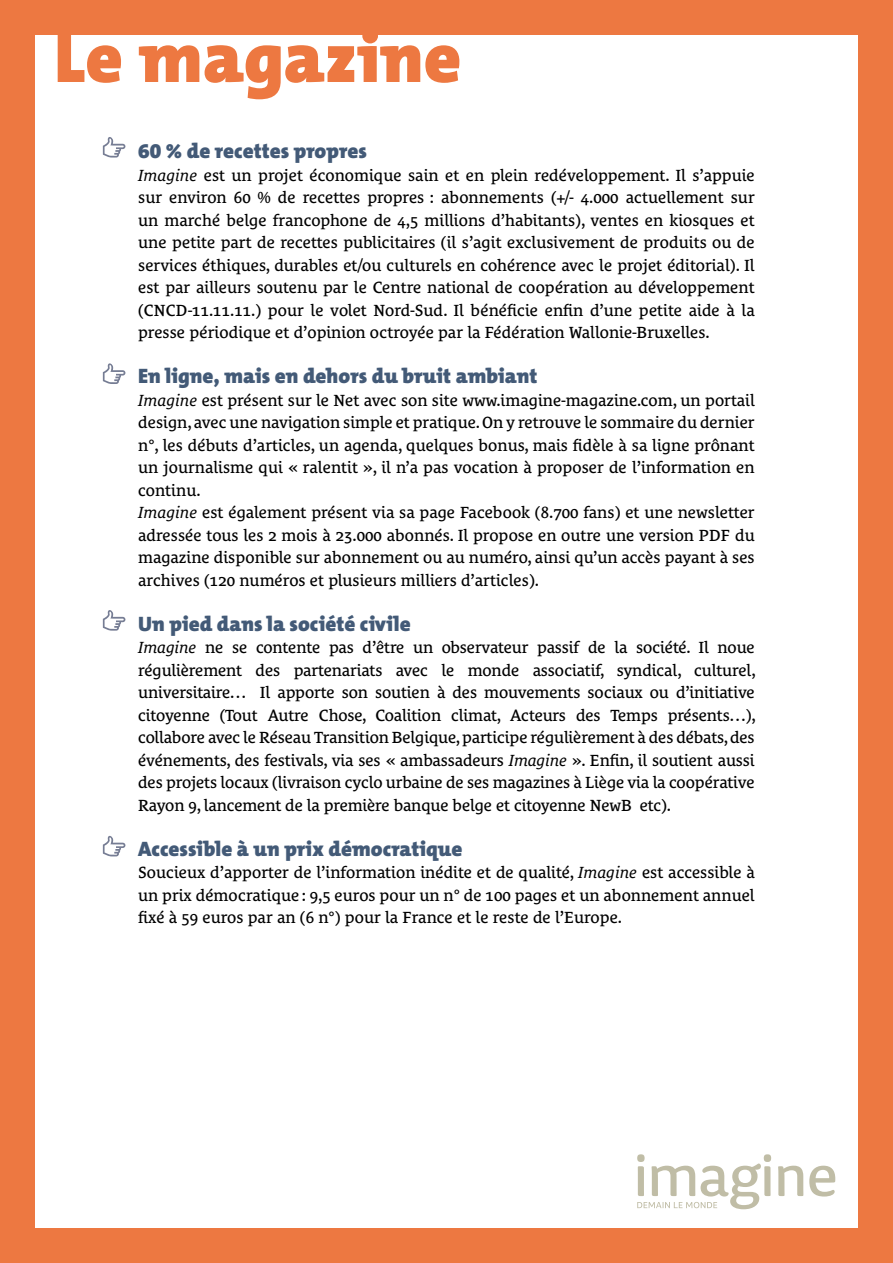
<style>
.page{position:relative;width:893px;height:1263px;background:#fff}
.page>*{position:absolute;margin:0;border:0;box-sizing:border-box;transform-origin:0 0}
.t1{font:900 72px "The Mix B W9";color:#ed7841}
.t2{font:900 21px "The Mix B W9";color:#435a77}
.t3{font:16.5px/22.5px "Le Monde Courrier Std";color:#000;text-align:justify}
.s1{font-style:italic}
</style>
<div class="page">
<svg style="left:103px;top:137px;width:22px;height:21px"></svg>
<svg style="left:103px;top:363px;width:22px;height:21px"></svg>
<svg style="left:103px;top:610px;width:22px;height:21px"></svg>
<svg style="left:103px;top:836px;width:22px;height:20px"></svg>
<div style="left:0;top:0;width:893px;height:34px;background:#ed7841"></div>
<div style="left:0;top:1229px;width:893px;height:34px;background:#ed7841"></div>
<div style="left:0;top:0;width:34px;height:1263px;background:#ed7841"></div>
<div style="left:859px;top:0;width:34px;height:1263px;background:#ed7841"></div>
<svg style="left:637px;top:1154px;width:198px;height:55px"></svg>
<h1 class="t1" style="left:54px;top:11px;width:409px">Le magazine</h1>
<p class="t2" style="left:138px;top:137px;width:230px">60 % de recettes propres</p>
<p class="t3" style="left:138px;top:163px;width:618px"><span class="s1">Imagine</span> est un projet économique sain et en plein redéveloppement. Il s’appuie sur environ 60 % de recettes propres : abonnements (+/- 4.000 actuellement sur un marché belge francophone de 4,5 millions d’habitants), ventes en kiosques et une petite part de recettes publicitaires (il s’agit exclusivement de produits ou de services éthiques, durables et/ou culturels en cohérence avec le projet éditorial). Il est par ailleurs soutenu par le Centre national de coopération au développement (CNCD-11.11.11.) pour le volet Nord-Sud. Il bénéficie enfin d’une petite aide à la presse périodique et d’opinion octroyée par la Fédération Wallonie-Bruxelles.</p>
<p class="t2" style="left:138px;top:362px;width:401px">En ligne, mais en dehors du bruit ambiant</p>
<p class="t3" style="left:138px;top:388px;width:618px;text-align:left"><span class="s1">Imagine</span> est présent sur le Net avec son site www.imagine-magazine.com, un portail design, avec une navigation simple et pratique. On y retrouve le sommaire du dernier n°, les débuts d’articles, un agenda, quelques bonus, mais fidèle à sa ligne prônant un journalisme qui « ralentit », il n’a pas vocation à proposer de l’information en continu.<br><span class="s1">Imagine</span> est également présent via sa page Facebook (8.700 fans) et une newsletter adressée tous les 2 mois à 23.000 abonnés. Il propose en outre une version PDF du magazine disponible sur abonnement ou au numéro, ainsi qu’un accès payant à ses archives (120 numéros et plusieurs milliers d’articles).</p>
<p class="t2" style="left:138px;top:610px;width:274px">Un pied dans la société civile</p>
<p class="t3" style="left:138px;top:636px;width:619px"><span class="s1">Imagine</span> ne se contente pas d’être un observateur passif de la société. Il noue régulièrement des partenariats avec le monde associatif, syndical, culturel, universitaire… Il apporte son soutien à des mouvements sociaux ou d’initiative citoyenne (Tout Autre Chose, Coalition climat, Acteurs des Temps présents…), collabore avec le Réseau Transition Belgique, participe régulièrement à des débats, des événements, des festivals, via ses « ambassadeurs <span class="s1">Imagine</span> ». Enfin, il soutient aussi des projets locaux (livraison cyclo urbaine de ses magazines à Liège via la coopérative Rayon 9, lancement de la première banque belge et citoyenne NewB etc).</p>
<p class="t2" style="left:138px;top:835px;width:326px">Accessible à un prix démocratique</p>
<p class="t3" style="left:138px;top:861px;width:618px">Soucieux d’apporter de l’information inédite et de qualité, <span class="s1">Imagine</span> est accessible à un prix démocratique : 9,5 euros pour un n° de 100 pages et un abonnement annuel fixé à 59 euros par an (6 n°) pour la France et le reste de l’Europe.</p>
</div>
